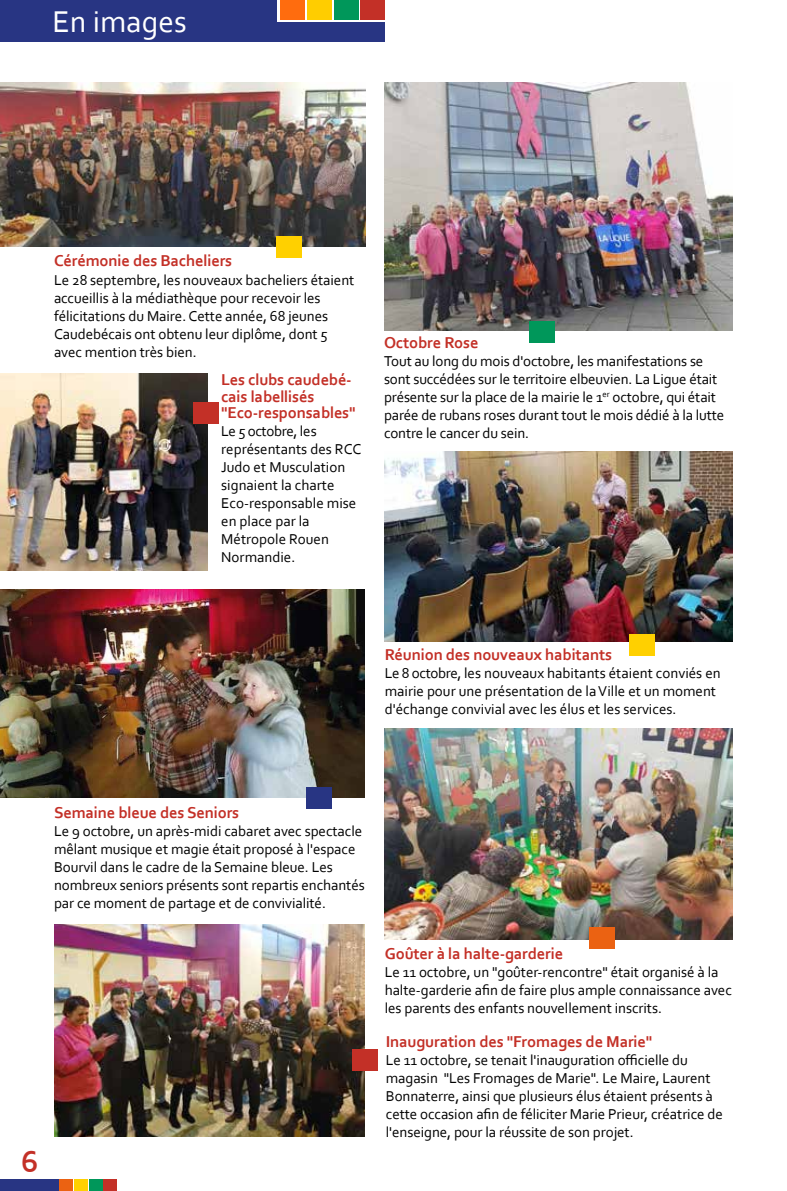
<style>
.page{position:relative;width:787px;height:1191px;background:#fff}
.page>*{position:absolute;margin:0;border:0;box-sizing:border-box;transform-origin:0 0}
.t1{font:31.5px "Corbel";color:#fff}
.t2{font:700 31.5px "Corbel";color:#c33027}
.t3{font:700 16.5px/16.5px "Corbel";letter-spacing:-.01em;color:#c33027}
.t4{font:15px/18px "Corbel";letter-spacing:-.005em;color:#000}
</style>
<div class="page">
<div style="left:0;top:0;width:384px;height:41px;background:#283583"></div>
<svg style="left:278px;top:0;width:107px;height:22px"></svg>
<div style="left:280px;top:0;width:25px;height:20px;background:#ff6c0e"></div>
<div style="left:334px;top:0;width:24px;height:20px;background:#00975a"></div>
<div style="left:307px;top:0;width:24px;height:20px;background:#ffcd00"></div>
<div style="left:360px;top:0;width:24px;height:20px;background:#c33027"></div>
<div style="left:0;top:1179px;width:58px;height:12px;background:#283583"></div>
<img style="left:0;top:589px;width:364px;height:208px">
<img style="left:384px;top:451px;width:349px;height:190px">
<img style="left:384px;top:729px;width:348px;height:210px">
<img style="left:0;top:373px;width:207px;height:198px">
<img style="left:0;top:82px;width:365px;height:165px">
<div style="left:193px;top:402px;width:25px;height:21px;background:#c33027"></div>
<div style="left:629px;top:634px;width:25px;height:21px;background:#ffd000"></div>
<div style="left:307px;top:787px;width:25px;height:21px;background:#283583"></div>
<img style="left:384px;top:83px;width:349px;height:248px">
<div style="left:529px;top:321px;width:26px;height:21px;background:#00975a"></div>
<div style="left:276px;top:236px;width:26px;height:21px;background:#ffd000"></div>
<div style="left:59px;top:1179px;width:14px;height:12px;background:#eb6212"></div>
<div style="left:89px;top:1179px;width:14px;height:12px;background:#00975a"></div>
<div style="left:74px;top:1179px;width:14px;height:12px;background:#ffd000"></div>
<div style="left:104px;top:1179px;width:13px;height:12px;background:#c33027"></div>
<img style="left:54px;top:924px;width:310px;height:213px">
<div style="left:589px;top:927px;width:25px;height:22px;background:#eb6212"></div>
<div style="left:352px;top:1049px;width:26px;height:21px;background:#c33027"></div>
<h1 class="t1" style="left:53px;top:2px;width:136px">En images</h1>
<p class="t3" style="left:54px;top:252px;width:180px">Cérémonie des Bacheliers</p>
<p class="t4" style="left:54px;top:270px;width:302px">Le 28 septembre, les nouveaux bacheliers étaient accueillis à la médiathèque pour recevoir les félicitations du Maire. Cette année, 68 jeunes Caudebécais ont obtenu leur diplôme, dont 5 avec mention très bien.</p>
<p class="t3" style="left:221px;top:371px;width:136px">Les clubs caudebé&shy;cais labellisés "Eco-responsables"</p>
<p class="t4" style="left:221px;top:422px;width:142px">Le 5 octobre, les représentants des RCC<br>Judo et Musculation signaient la charte<br>Eco-responsable mise en place par la<br>Métropole Rouen<br>Normandie.</p>
<p class="t3" style="left:384px;top:334px;width:96px">Octobre Rose</p>
<p class="t4" style="left:384px;top:352px;width:342px">Tout au long du mois d'octobre, les manifestations se sont succédées sur le territoire elbeuvien. La Ligue était présente sur la place de la mairie le 1<sup>er</sup> octobre, qui était parée de rubans roses durant tout le mois dédié à la lutte contre le cancer du sein.</p>
<p class="t3" style="left:385px;top:646px;width:229px">Réunion des nouveaux habitants</p>
<p class="t4" style="left:385px;top:664px;width:337px">Le 8 octobre, les nouveaux habitants étaient conviés en mairie pour une présentation de la Ville et un moment d'échange convivial avec les élus et les services.</p>
<p class="t3" style="left:54px;top:804px;width:187px">Semaine bleue des Seniors</p>
<p class="t4" style="left:54px;top:821px;width:312px">Le 9 octobre, un après-midi cabaret avec spectacle mêlant musique et magie était proposé à l'espace Bourvil dans le cadre de la Semaine bleue. Les nombreux seniors présents sont repartis enchantés par ce moment de partage et de convivialité.</p>
<h1 class="t2" style="left:21px;top:1141px;width:19px">6</h1>
<p class="t3" style="left:385px;top:945px;width:180px">Goûter à la halte-garderie</p>
<p class="t4" style="left:385px;top:963px;width:348px">Le 11 octobre, un "goûter-rencontre" était organisé à la halte-garderie afin de faire plus ample connaissance avec les parents des enfants nouvellement inscrits.</p>
<p class="t3" style="left:386px;top:1032px;width:268px">Inauguration des "Fromages de Marie"</p>
<p class="t4" style="left:386px;top:1050px;width:338px">Le 11 octobre, se tenait l'inauguration officielle du magasin "Les Fromages de Marie". Le Maire, Laurent Bonnaterre, ainsi que plusieurs élus étaient présents à cette occasion afin de féliciter Marie Prieur, créatrice de l'enseigne, pour la réussite de son projet.</p>
</div>
